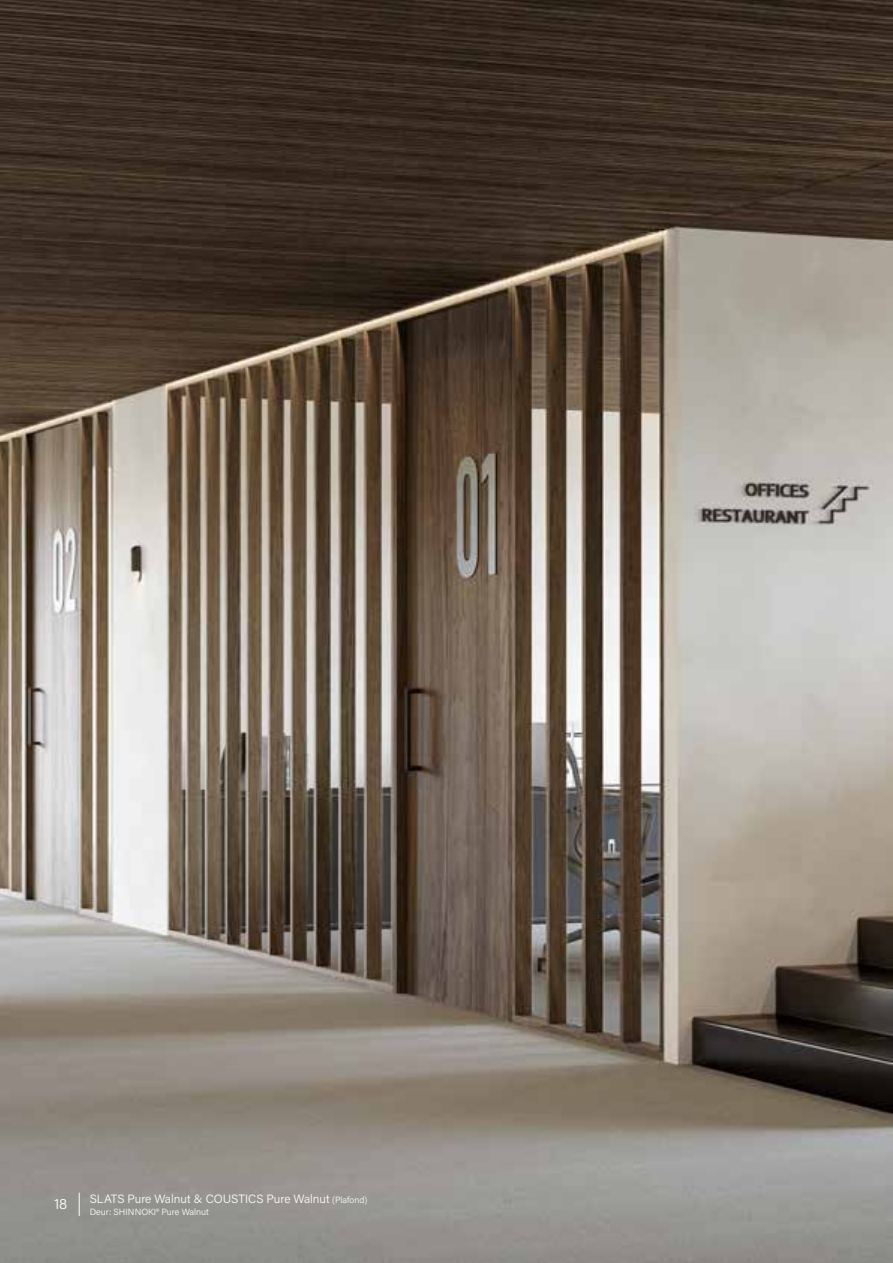
<style>
.page{position:relative;width:893px;height:1263px;background:#fff}
.page>*{position:absolute;margin:0;border:0;box-sizing:border-box;transform-origin:0 0}
.t1{font:300 15px "Acumin Pro";color:#fff}
.t2{font:300 12px "Acumin Pro";color:#fff}
.t3{font:300 9px "Acumin Pro";color:#fff}
.s1{font-size:9px}
</style>
<div class="page">
<img style="left:0;top:0;width:893px;height:1263px">
<svg style="left:79px;top:1193px;width:1px;height:23px"></svg>
<p class="t1" style="left:54px;top:1193px;width:15px">18</p>
<p class="t2" style="left:90px;top:1190px;width:279px">SLATS Pure Walnut &amp; COUSTICS Pure Walnut <span class="s1">(Plafond)</span></p>
<p class="t3" style="left:90px;top:1205px;width:121px">Deur: SHINNOKI® Pure Walnut</p>
</div>
